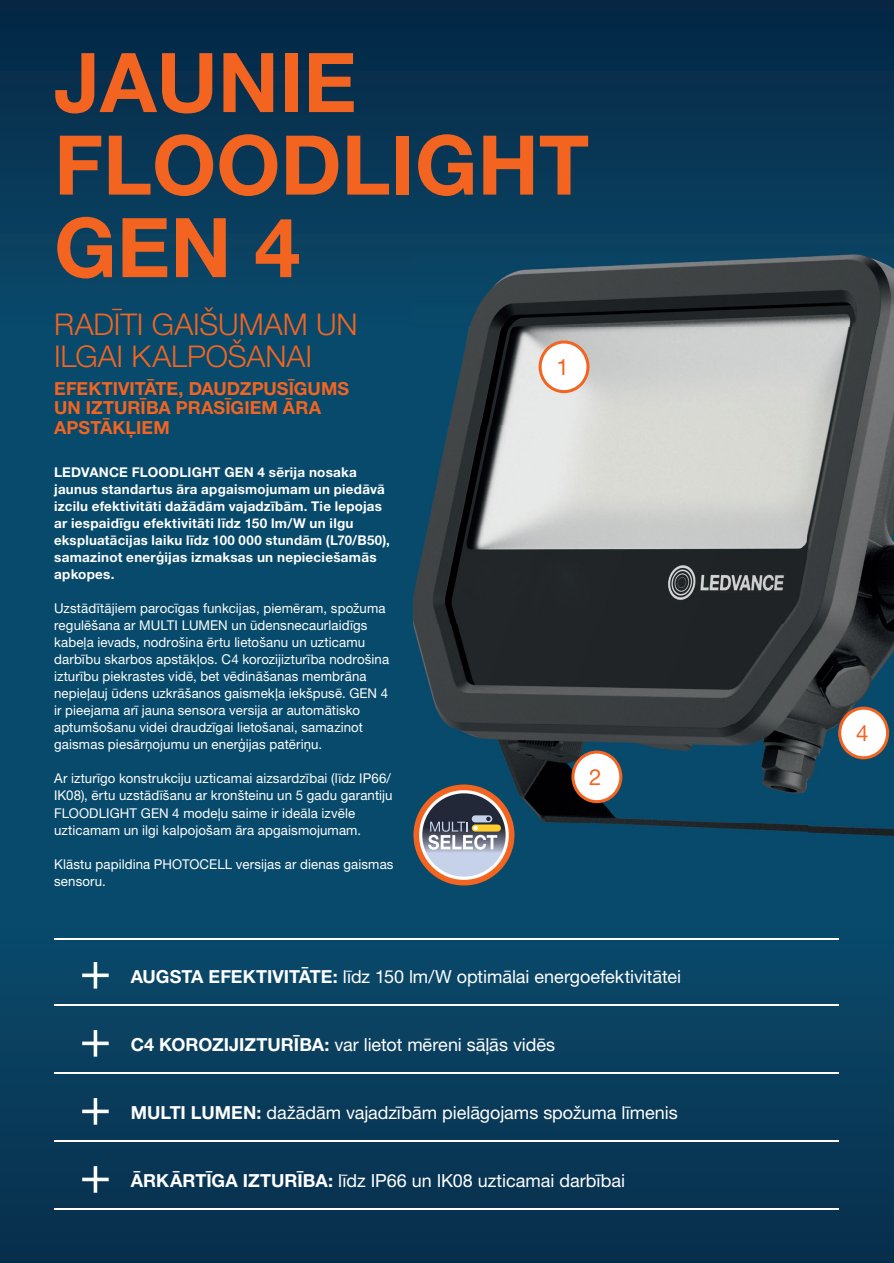
<style>
.page{position:relative;width:894px;height:1263px;background:#fff}
.page>*{position:absolute;margin:0;border:0;box-sizing:border-box;transform-origin:0 0}
.t1{font:700 82.5px/82.5px "Helvetica Neue LT Pro";color:#f36421}
.t2{font:52.5px "Helvetica Neue LT Pro";color:#fff}
.t3{font:300 30px/31.5px "Helvetica Neue LT Pro";letter-spacing:-.005em;color:#f36421}
.t4{font:22.35px "Helvetica Neue LT Pro";color:#f36421}
.t5{font:18px "Helvetica Neue LT Pro";letter-spacing:-.005em;color:#fff}
.t6{font:700 18px/19.5px "Helvetica Neue LT Pro";letter-spacing:.005em;color:#f36421}
.t7{font:13.5px/17px "Helvetica Neue LT Pro";letter-spacing:.01em;color:#fff}
.t8{font:700 13.5px/17px "Helvetica Neue LT Pro";letter-spacing:.02em;color:#fff}
.s1{font-weight:700}
</style>
<div class="page">
<div style="left:0;top:0;width:893px;height:1263px;background:#074a6b"></div>
<svg style="left:0;top:0;width:893px;height:251px"></svg>
<div style="left:0;top:926px;width:893px;height:337px;background:linear-gradient(to bottom,#0a4a6b,#072e4b)"></div>
<img style="left:413px;top:254px;width:480px;height:588px">
<svg style="left:838px;top:706px;width:51px;height:53px;background:#c7bbb5"></svg>
<hr style="left:54px;top:938px;width:785px;height:2px;background:#fff">
<hr style="left:54px;top:1004px;width:785px;height:1px;background:#fff">
<hr style="left:54px;top:1072px;width:785px;height:1px;background:#fff">
<hr style="left:54px;top:1140px;width:785px;height:1px;background:#fff">
<hr style="left:54px;top:1208px;width:785px;height:1px;background:#fff">
<svg style="left:538px;top:340px;width:51px;height:53px;background:#f3dbcf"></svg>
<svg style="left:571px;top:750px;width:51px;height:53px;background:#c6b6af"></svg>
<svg style="left:413px;top:784px;width:101px;height:101px"></svg>
<h1 class="t1" style="left:54px;top:39px;width:536px">JAUNIE<br>FLOODLIGHT<br>GEN 4</h1>
<h3 class="t3" style="left:54px;top:308px;width:305px">RADĪTI GAIŠUMAM UN<br>ILGAI KALPOŠANAI</h3>
<h3 class="t6" style="left:54px;top:378px;width:296px">EFEKTIVITĀTE, DAUDZPUSĪGUMS<br>UN IZTURĪBA PRASĪGIEM ĀRA<br>APSTĀKĻIEM</h3>
<p class="t8" style="left:54px;top:463px;width:337px">LEDVANCE FLOODLIGHT GEN 4 sērija nosaka jaunus standartus āra apgaismojumam un piedāvā izcilu efektivitāti dažādām vajadzībām. Tie lepojas ar iespaidīgu efektivitāti līdz 150 lm/W un ilgu ekspluatācijas laiku līdz 100 000 stundām (L70/B50), samazinot enerģijas izmaksas un nepieciešamās apkopes.</p>
<p class="t7" style="left:54px;top:600px;width:336px">Uzstādītājiem parocīgas funkcijas, piemēram, spožuma regulēšana ar MULTI LUMEN un ūdensnecaurlaidīgs kabeļa ievads, nodrošina ērtu lietošanu un uzticamu darbību skarbos apstākļos. C4 korozijizturība nodrošina izturību piekrastes vidē, bet vēdināšanas membrāna nepieļauj ūdens uzkrāšanos gaismekļa iekšpusē. GEN 4 ir pieejama arī jauna sensora versija ar automātisko aptumšošanu videi draudzīgai lietošanai, samazinot gaismas piesārņojumu un enerģijas patēriņu.</p>
<p class="t7" style="left:54px;top:770px;width:340px">Ar izturīgo konstrukciju uzticamai aizsardzībai (līdz IP66/ IK08), ērtu uzstādīšanu ar kronšteinu un 5 gadu garantiju FLOODLIGHT GEN 4 modeļu saime ir ideāla izvēle uzticamam un ilgi kalpojošam āra apgaismojumam.</p>
<p class="t7" style="left:54px;top:855px;width:341px">Klāstu papildina PHOTOCELL versijas ar dienas gaismas sensoru.</p>
<h3 class="t4" style="left:556px;top:353px;width:14px">1</h3>
<h3 class="t4" style="left:589px;top:763px;width:14px">2</h3>
<h2 class="t2" style="left:80px;top:938px;width:33px">+</h2>
<h3 class="t5" style="left:131px;top:965px;width:552px"><span class="s1">AUGSTA EFEKTIVITĀTE:</span> līdz 150 lm/W optimālai energoefektivitātei</h3>
<h2 class="t2" style="left:80px;top:1006px;width:33px">+</h2>
<h3 class="t5" style="left:131px;top:1033px;width:426px"><span class="s1">C4 KOROZIJIZTURĪBA:</span> var lietot mēreni sāļās vidēs</h3>
<h2 class="t2" style="left:80px;top:1074px;width:33px">+</h2>
<h3 class="t5" style="left:131px;top:1101px;width:548px"><span class="s1">MULTI LUMEN:</span> dažādām vajadzībām pielāgojams spožuma līmenis</h3>
<h2 class="t2" style="left:80px;top:1142px;width:33px">+</h2>
<h3 class="t5" style="left:131px;top:1169px;width:496px"><span class="s1">ĀRKĀRTĪGA IZTURĪBA:</span> līdz IP66 un IK08 uzticamai darbībai</h3>
<h3 class="t4" style="left:856px;top:719px;width:14px">4</h3>
</div>
